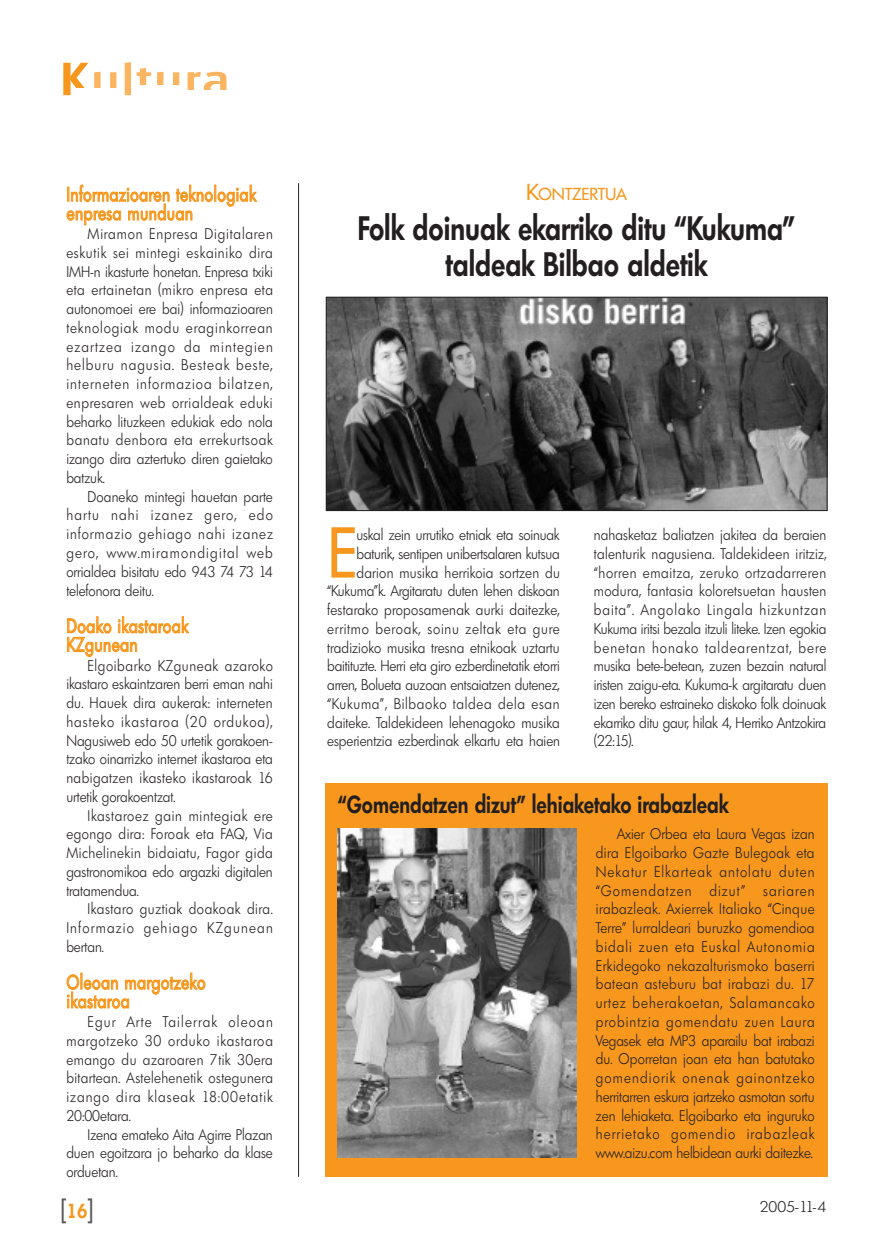
<style>
.page{position:relative;width:890px;height:1260px;background:#fff}
.page>*{position:absolute;margin:0;border:0;box-sizing:border-box;transform-origin:0 0}
.t1{font:300 67.05px "Limerick";color:#f7971d;scale:.9 1}
.t2{font:500 45px "Glasgow";letter-spacing:.055em;color:#fbb45f;scale:1.2 1}
.t3{font:600 33px/36px "Limerick";color:#231f20;text-align:center;scale:.8 1}
.t4{font:27px "Helvetica";color:#57585a;scale:.83 1}
.t5{font:600 24px "Limerick";color:#231f20;scale:.8 1}
.t6{font:19.5px/18.8px "Limerick";letter-spacing:.03em;color:#f7971d;scale:.8 1}
.t7{font:16.8px "Limerick";color:#f7971d}
.t8{font:300 15px/18.8px "Limerick";color:#231f20;text-align:justify;scale:.9 1}
.t9{font:300 15px "Limerick";color:#231f20}
.s1{color:#f7971d}
.s2{font-size:22.5px}
.s3{font-family:"Limerick";font-weight:600;font-size:19.8px;color:#f7971d}
</style>
<div class="page">
<svg style="left:298px;top:183px;width:530px;height:994px"></svg>
<h2 class="t2" style="left:61px;top:53px;width:142px"><span class="s1">K</span>ultura</h2>
<h3 class="t6" style="left:67px;top:185px;width:238px">Informazioaren teknologiak enpresa munduan</h3>
<p class="t8" style="left:66px;top:224px;width:231px;text-indent:21px">Miramon Enpresa Digitalaren eskutik sei mintegi eskainiko dira IMH-n ikasturte honetan. Enpresa txiki eta ertainetan (mikro enpresa eta autonomoei ere bai) informazioaren teknologiak modu eraginkorrean ezartzea izango da mintegien helburu nagusia. Besteak beste, interneten informazioa bilatzen, enpresaren web orrialdeak eduki beharko lituzkeen edukiak edo nola banatu denbora eta errekurtsoak izango dira aztertuko diren gaietako batzuk.</p>
<p class="t8" style="left:66px;top:487px;width:231px;text-indent:21px">Doaneko mintegi hauetan parte hartu nahi izanez gero, edo informazio gehiago nahi izanez gero, www.miramondigital web orrialdea bisitatu edo 943 74 73 14 telefonora deitu.</p>
<h3 class="t6" style="left:67px;top:616px;width:153px">Doako ikastaroak<br>KZgunean</h3>
<p class="t8" style="left:66px;top:656px;width:231px;text-indent:21px">Elgoibarko KZguneak azaroko ikastaro eskaintzaren berri eman nahi du. Hauek dira aukerak: interneten hasteko ikastaroa (20 ordukoa), Nagusiweb edo 50 urtetik gorakoen&shy;tzako oinarrizko internet ikastaroa eta nabigatzen ikasteko ikastaroak 16 urtetik gorakoentzat.</p>
<p class="t8" style="left:66px;top:806px;width:231px;text-indent:21px">Ikastaroez gain mintegiak ere egongo dira: Foroak eta FAQ, Via Michelinekin bidaiatu, Fagor gida gastronomikoa edo argazki digitalen tratamendua.</p>
<p class="t8" style="left:66px;top:899px;width:231px;text-indent:21px">Ikastaro guztiak doakoak dira.<br>Informazio gehiago KZgunean bertan.</p>
<h3 class="t6" style="left:67px;top:973px;width:175px">Oleoan margotzeko ikastaroa</h3>
<p class="t8" style="left:66px;top:1012px;width:231px;text-indent:21px">Egur Arte Tailerrak oleoan margotzeko 30 orduko ikastaroa emango du azaroaren 7tik 30era bitartean. Astelehenetik ostegunera izango dira klaseak 18:00etatik 20:00etara.</p>
<p class="t8" style="left:66px;top:1124px;width:231px;text-indent:21px">Izena emateko Aita Agirre Plazan duen egoitzara jo beharko da klase orduetan.</p>
<p class="t7" style="left:526px;top:184px;width:102px"><span class="s2">K</span>ONTZERTUA</p>
<h3 class="t3" style="left:358px;top:211px;width:548px">Folk doinuak ekarriko ditu “Kukuma” taldeak Bilbao aldetik</h3>
<p class="t8" style="left:327px;top:525px;width:260px;text-align:right">uskal zein urrutiko etniak eta soinuak baturik, sentipen unibertsalaren kutsua darion musika herrikoia sortzen du “Kukuma”k. Argitaratu duten lehen diskoan festarako proposamenak aurki daitezke, erritmo beroak, soinu zeltak eta gure tradizioko musika tresna etnikoak uztartu baitituzte. Herri eta giro ezberdinetatik etorri arren, Bolueta auzoan entsaiatzen dutenez, “Kukuma”, Bilbaoko taldea dela esan daiteke. Taldekideen lehenagoko musika esperientzia ezberdinak elkartu eta haien</p>
<p class="t8" style="left:593px;top:525px;width:260px">nahasketaz baliatzen jakitea da beraien talenturik nagusiena. Taldekideen iritziz, “horren emaitza, zeruko ortzadarreren modura, fantasia koloretsuetan hausten baita”. Angolako Lingala hizkuntzan Kukuma iritsi bezala itzuli liteke. Izen egokia benetan honako taldearentzat, bere musika bete-betean, zuzen bezain natural iristen zaigu-eta. Kukuma-k argitaratu duen izen bereko estraineko diskoko folk doinuak ekarriko ditu gaur, hilak 4, Herriko Antzokira (22:15).</p>
<h1 class="t1" style="left:328px;top:514px;width:33px">E</h1>
<h3 class="t5" style="left:338px;top:790px;width:489px">“Gomendatzen dizut” lehiaketako irabazleak</h3>
<p class="t8" style="left:595px;top:824px;width:245px;text-indent:21px">Axier Orbea eta Laura Vegas izan dira Elgoibarko Gazte Bulegoak eta Nekatur Elkarteak antolatu duten “Gomendatzen dizut” sariaren irabazleak. Axierrek Italiako “Cinque Terre” lurraldeari buruzko gomendioa bidali zuen eta Euskal Autonomia Erkidegoko nekazalturismoko baserri batean asteburu bat irabazi du. 17 urtez beherakoetan, Salamancako probintzia gomendatu zuen Laura Vegasek eta MP3 aparailu bat irabazi du. Oporretan joan eta han batutako gomendiorik onenak gainontzeko herritarren eskura jartzeko asmotan sortu zen lehiaketa. Elgoibarko eta inguruko herrietako gomendio irabazleak www.aizu.com helbidean aurki daitezke.</p>
<h3 class="t4" style="left:61px;top:1192px;width:41px">[<span class="s3">16</span>]</h3>
<p class="t9" style="left:759px;top:1197px;width:68px">2005-11-4</p>
</div>
